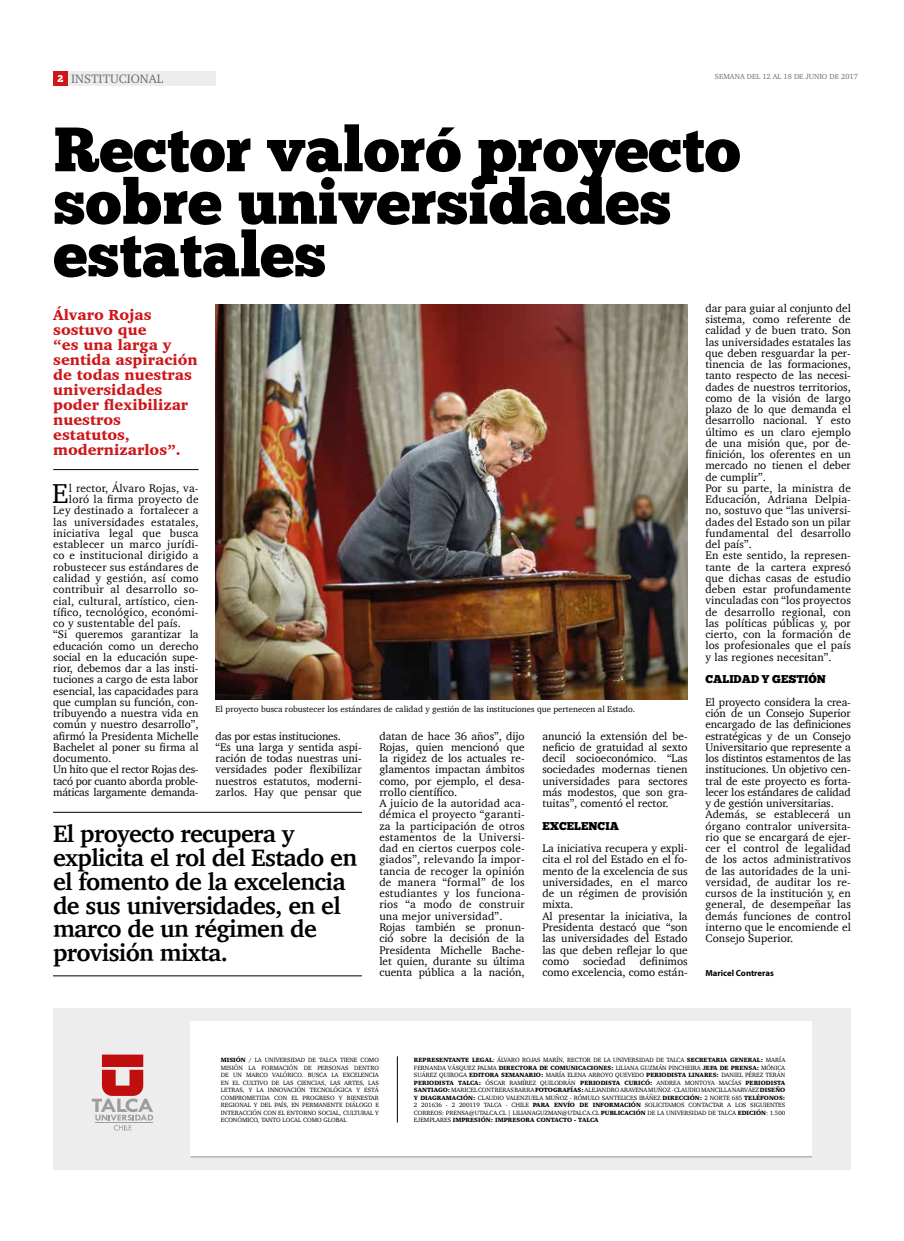
<style>
.page{position:relative;width:904px;height:1241px;background:#fff}
.page>*{position:absolute;margin:0;border:0;box-sizing:border-box;transform-origin:0 0}
.t1{font:62.5px/52.5px "Chunk Five Ex";color:#000}
.t2{font:28px "Charter";color:#000}
.t3{font:700 24.38px/23.8px "Charter";letter-spacing:-.025em;color:#000}
.t4{font:900 15px/15px "Charter";color:#cd171a}
.t5{font:12.5px "Charter";color:#706f6f}
.t6{font:11.25px/11.2px "Charter";color:#000}
.t7{font:11.25px/11.2px "Charter";letter-spacing:.02em;color:#000}
.t8{font:11.25px "Charter";letter-spacing:-.02em;color:#000}
.t9{font:11.25px "Chunk Five Ex";color:#000}
.t10{font:10px "Chunk Five Ex";color:#fff}
.t11{font:8.75px "Charter";color:#000}
.t12{font:700 8.75px "Myriad Pro";color:#000}
.t13{font:7.5px "Charter";color:#706f6f}
.t14{font:6.25px/7.5px "Charter";color:#000;text-align:justify}
.s1{font-weight:900}
</style>
<div class="page">
<div style="left:53px;top:71px;width:15px;height:15px;background:#cd171a"></div>
<div style="left:69px;top:71px;width:147px;height:15px;background:#ededed"></div>
<div style="left:53px;top:1008px;width:797px;height:161px;background:#ededed"></div>
<div style="left:190px;top:1020px;width:622px;height:136px;background:#fff"></div>
<hr style="left:397px;top:1056px;width:1px;height:66px;background:#000">
<svg style="left:92px;top:1054px;width:61px;height:76px"></svg>
<hr style="left:95px;top:1121px;width:58px;height:1px;background:#9d9d9c">
<hr style="left:190px;top:1155px;width:622px;height:2px;background:#9d9d9c">
<hr style="left:53px;top:469px;width:145px;height:1px;background:#000">
<hr style="left:53px;top:975px;width:309px;height:1px;background:#000">
<hr style="left:53px;top:812px;width:309px;height:1px;background:#000">
<img style="left:215px;top:305px;width:472px;height:394px">
<p class="t10" style="left:58px;top:71px;width:7px">2</p>
<p class="t13" style="left:715px;top:70px;width:144px">SEMANA DEL 12 AL 18 DE JUNIO DE 2017</p>
<p class="t5" style="left:71px;top:68px;width:94px">INSTITUCIONAL</p>
<h1 class="t1" style="left:54px;top:122px;width:688px">Rector valoró proyecto sobre universidades estatales</h1>
<h3 class="t4" style="left:53px;top:307px;width:146px">Álvaro Rojas sostuvo que<br>“es una larga y sentida aspiración de todas nuestras universidades poder flexibilizar nuestros estatutos, modernizarlos”.</h3>
<h2 class="t2" style="left:52px;top:469px;width:18px">E</h2>
<p class="t7" style="left:69px;top:482px;width:131px">l rector, Álvaro Rojas, va-</p>
<p class="t6" style="left:705px;top:302px;width:147px">dar para guiar al conjunto del sistema, como referente de calidad y de buen trato. Son las universidades estatales las que deben resguardar la per&shy;tinencia de las formaciones, tanto respecto de las necesi&shy;dades de nuestros territorios, como de la visión de largo plazo de lo que demanda el desarrollo nacional. Y esto último es un claro ejemplo de una misión que, por de&shy;finición, los oferentes en un mercado no tienen el deber de cumplir”.<br>Por su parte, la ministra de<br>Educación, Adriana Delpia&shy;no, sostuvo que “las universi&shy;dades del Estado son un pilar fundamental del desarrollo del país”.<br>En este sentido, la represen&shy;tante de la cartera expresó que dichas casas de estudio deben estar profundamente vinculadas con “los proyectos de desarrollo regional, con las políticas públicas y, por cierto, con la formación de los profesionales que el país y las regiones necesitan”.</p>
<p class="t9" style="left:705px;top:670px;width:122px">CALIDAD Y GESTIÓN</p>
<p class="t6" style="left:705px;top:696px;width:147px">El proyecto considera la crea&shy;ción de un Consejo Superior encargado de las definiciones estratégicas y de un Consejo<br>Universitario que represente a los distintos estamentos de las instituciones. Un objetivo cen&shy;tral de este proyecto es forta&shy;lecer los estándares de calidad y de gestión universitarias.<br>Además, se establecerá un órgano contralor universita&shy;rio que se encargará de ejer&shy;cer el control de legalidad de los actos administrativos de las autoridades de la uni&shy;versidad, de auditar los re&shy;cursos de la institución y, en general, de desempeñar las demás funciones de control interno que le encomiende el<br>Consejo Superior.</p>
<p class="t12" style="left:705px;top:967px;width:70px">Maricel Contreras</p>
<p class="t7" style="left:69px;top:493px;width:131px">loró la firma proyecto de</p>
<p class="t7" style="left:53px;top:504px;width:147px">Ley destinado a fortalecer a</p>
<p class="t7" style="left:53px;top:516px;width:147px">las universidades estatales,</p>
<p class="t7" style="left:53px;top:527px;width:147px">iniciativa legal que busca</p>
<p class="t7" style="left:53px;top:538px;width:147px">establecer un marco jurídi-</p>
<p class="t7" style="left:53px;top:549px;width:147px">co e institucional dirigido a</p>
<p class="t7" style="left:53px;top:561px;width:147px">robustecer sus estándares de</p>
<p class="t7" style="left:53px;top:572px;width:147px">calidad y gestión, así como</p>
<p class="t7" style="left:53px;top:583px;width:147px">contribuir al desarrollo so-</p>
<p class="t7" style="left:53px;top:594px;width:147px">cial, cultural, artístico, cien-</p>
<p class="t7" style="left:53px;top:606px;width:147px">tífico, tecnológico, económi-</p>
<p class="t7" style="left:53px;top:617px;width:129px">co y sustentable del país.</p>
<p class="t6" style="left:53px;top:628px;width:147px">“Si queremos garantizar la</p>
<p class="t6" style="left:53px;top:639px;width:147px">educación como un derecho</p>
<p class="t6" style="left:53px;top:651px;width:147px">social en la educación supe-</p>
<p class="t6" style="left:53px;top:662px;width:147px">rior, debemos dar a las insti-</p>
<p class="t6" style="left:53px;top:673px;width:147px">tuciones a cargo de esta labor</p>
<p class="t6" style="left:53px;top:684px;width:147px">esencial, las capacidades para</p>
<p class="t6" style="left:53px;top:696px;width:147px">que cumplan su función, con-</p>
<p class="t6" style="left:53px;top:707px;width:147px">tribuyendo a nuestra vida en</p>
<p class="t6" style="left:53px;top:718px;width:147px">común y nuestro desarrollo”,</p>
<p class="t6" style="left:53px;top:729px;width:147px">afirmó la Presidenta Michelle</p>
<p class="t6" style="left:53px;top:741px;width:147px">Bachelet al poner su firma al</p>
<p class="t6" style="left:53px;top:752px;width:60px">documento.</p>
<p class="t8" style="left:53px;top:759px;width:147px">Un hito que el rector Rojas des-</p>
<p class="t8" style="left:53px;top:771px;width:147px">tacó por cuanto aborda proble-</p>
<p class="t8" style="left:53px;top:782px;width:147px">máticas largamente demanda-</p>
<p class="t11" style="left:215px;top:701px;width:421px">El proyecto busca robustecer los estándares de calidad y gestión de las instituciones que pertenecen al Estado.</p>
<p class="t7" style="left:379px;top:729px;width:147px">datan de hace 36 años”, dijo<br>Rojas, quien mencionó que la rigidez de los actuales re&shy;glamentos impactan ámbitos como, por ejemplo, el desa&shy;rrollo científico.<br>A juicio de la autoridad aca&shy;démica el proyecto “garanti&shy;za la participación de otros estamentos de la Universi&shy;dad en ciertos cuerpos cole&shy;giados”, relevando la impor&shy;tancia de recoger la opinión de manera “formal” de los estudiantes y los funciona&shy;rios “a modo de construir una mejor universidad”.<br>Rojas también se pronun&shy;ció sobre la decisión de la<br>Presidenta Michelle Bache&shy;let quien, durante su última cuenta pública a la nación,</p>
<p class="t6" style="left:542px;top:729px;width:147px;text-align:justify">anunció la extensión del be&shy;neficio de gratuidad al sexto decil socioeconómico. “Las sociedades modernas tienen universidades para sectores más modestos, que son gra&shy;tuitas”, comentó el rector.</p>
<p class="t6" style="left:215px;top:729px;width:147px">das por estas instituciones.<br>“Es una larga y sentida aspi&shy;ración de todas nuestras uni&shy;versidades poder flexibilizar nuestros estatutos, moderni&shy;zarlos. Hay que pensar que</p>
<p class="t9" style="left:542px;top:817px;width:78px">EXCELENCIA</p>
<p class="t6" style="left:542px;top:842px;width:147px">La iniciativa recupera y expli&shy;cita el rol del Estado en el fo&shy;mento de la excelencia de sus universidades, en el marco de un régimen de provisión mixta.<br>Al presentar la iniciativa, la<br>Presidenta destacó que “son las universidades del Estado las que deben reflejar lo que como sociedad definimos como excelencia, como están-</p>
<h3 class="t3" style="left:53px;top:821px;width:305px">El proyecto recupera y explicita el rol del Estado en el fomento de la excelencia de sus universidades, en el marco de un régimen de provisión mixta.</h3>
<p class="t14" style="left:221px;top:1056px;width:160px"><span class="s1">MISIÓN</span> / LA UNIVERSIDAD DE TALCA TIENE COMO MISIÓN LA FORMACIÓN DE PERSONAS DENTRO DE UN MARCO VALÓRICO. BUSCA LA EXCELENCIA EN EL CULTIVO DE LAS CIENCIAS, LAS ARTES, LAS LETRAS, Y LA INNOVACIÓN TECNOLÓGICA Y ESTÁ COMPROMETIDA CON EL PROGRESO Y BIENESTAR REGIONAL Y DEL PAÍS, EN PERMANENTE DIÁLOGO E INTERACCIÓN CON EL ENTORNO SOCIAL, CULTURAL Y ECONÓMICO, TANTO LOCAL COMO GLOBAL</p>
<p class="t14" style="left:414px;top:1056px;width:373px"><span class="s1">REPRESENTANTE LEGAL</span>: ÁLVARO ROJAS MARÍN, RECTOR DE LA UNIVERSIDAD DE TALCA <span class="s1">SECRETARIA GENERAL:</span> MARÍA FERNANDA VÁSQUEZ PALMA <span class="s1">DIRECTORA DE COMUNICACIONES:</span> LILIANA GUZMÁN PINCHEIRA <span class="s1">JEFA DE PRENSA:</span> MÓNICA SUÁREZ QUIROGA <span class="s1">EDITORA SEMANARIO:</span> MARÍA ELENA ARROYO QUEVEDO <span class="s1">PERIODISTA LINARES:</span> DANIEL PÉREZ TERÁN <span class="s1">PERIODISTA TALCA:</span> ÓSCAR RAMÍREZ QUILODRÁN <span class="s1">PERIODISTA CURICÓ:</span> ANDREA MONTOYA MACÍAS <span class="s1">PERIODISTA SANTIAGO:</span> MARICEL CONTRERAS BARRA <span class="s1">FOTOGRAFÍAS:</span> ALEJANDRO ARAVENA MUÑOZ - CLAUDIO MANCILLA NARVÁEZ <span class="s1">DISEÑO Y DIAGRAMACIÓN:</span> CLAUDIO VALENZUELA MUÑOZ - RÓMULO SANTELICES IBÁÑEZ <span class="s1">DIRECCIÓN:</span> 2 NORTE 685 <span class="s1">TELÉFONOS:<br></span>2 201636 - 2 200119 TALCA - CHILE <span class="s1">PARA ENVÍO DE INFORMACIÓN</span> SOLICITAMOS CONTACTAR A LOS SIGUIENTES CORREOS: PRENSA@UTALCA.CL | LILIANAGUZMAN@UTALCA.CL <span class="s1">PUBLICACIÓN</span> DE LA UNIVERSIDAD DE TALCA <span class="s1">EDICIÓN</span>: 1.500<br>EJEMPLARES <span class="s1">IMPRESIÓN: IMPRESORA CONTACTO - TALCA</span></p>
</div>
